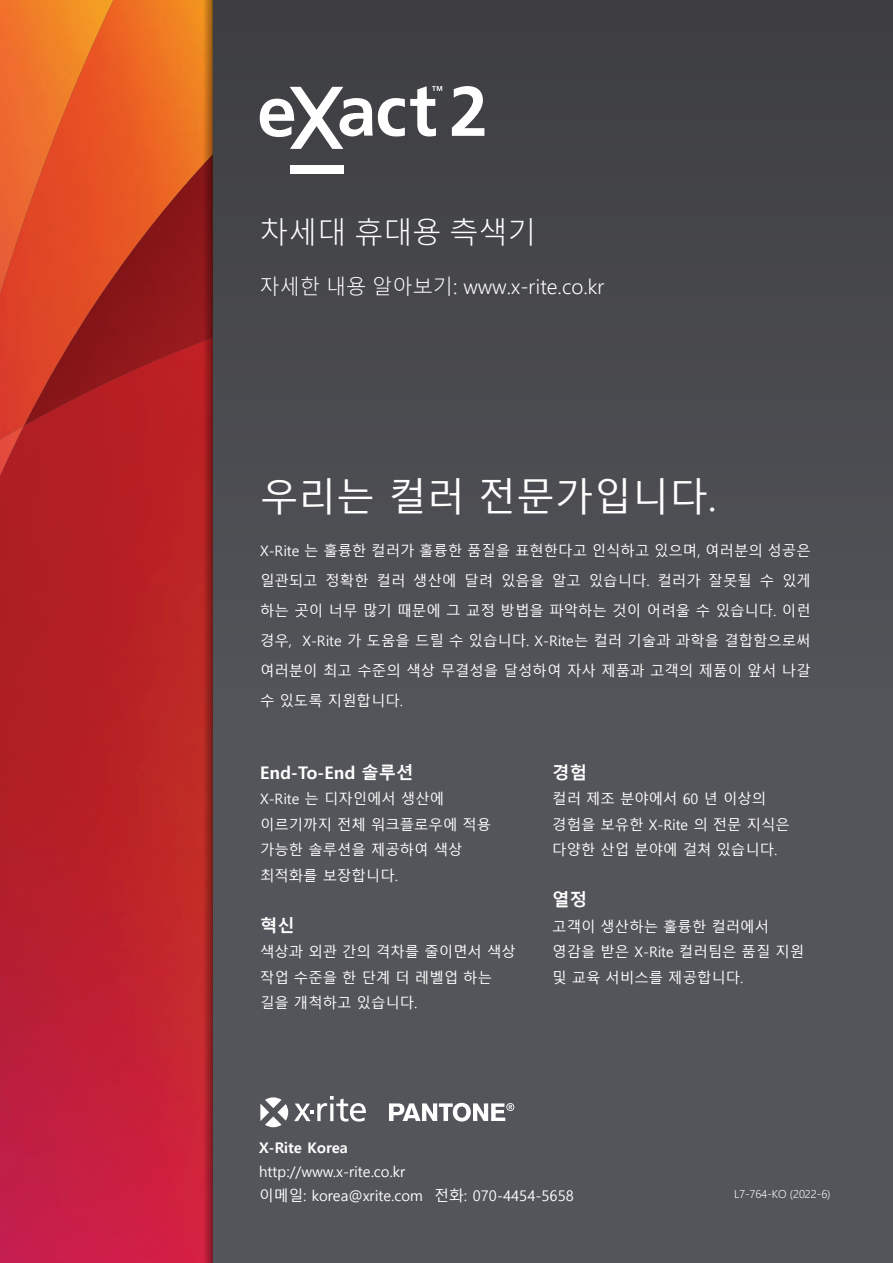
<style>
.page{position:relative;width:893px;height:1263px;background:#54555a}
.page>*{position:absolute;margin:0;border:0;box-sizing:border-box;transform-origin:0 0}
._2subhead{font:38.25px "Malgun Gothic";color:#fff}
.t1{font:300 28.95px "Malgun Gothic";color:#fff}
.t2{font:300 20.25px "Malgun Gothic";color:#fff}
._2subhead-2{font:700 17.4px "Malgun Gothic";color:#fff}
.t3{font:14.7px "Malgun Gothic";color:#fff}
.t4{font:700 14.7px "Malgun Gothic";color:#fff}
.List_Paragraph{font:14.4px/30px "Malgun Gothic";color:#fff;text-align:justify}
._2subhead-3{font:14.4px/25.5px "Malgun Gothic";color:#fff}
.t5{font:300 10.95px "Malgun Gothic";color:#fff}
</style>
<div class="page">
<div style="left:0;top:0;width:893px;height:768px;background:#494a4f"></div>
<img style="left:0;top:440px;width:191px;height:823px">
<img style="left:0;top:440px;width:24px;height:36px">
<img style="left:0;top:0;width:191px;height:440px">
<img style="left:0;top:0;width:113px;height:294px">
<svg style="left:389px;top:1103px;width:125px;height:18px"></svg>
<svg style="left:294px;top:1096px;width:72px;height:25px"></svg>
<svg style="left:260px;top:1097px;width:28px;height:30px"></svg>
<div style="left:290px;top:165px;width:53px;height:8px;background:#fff"></div>
<svg style="left:452px;top:86px;width:32px;height:50px"></svg>
<svg style="left:260px;top:86px;width:182px;height:63px"></svg>
<svg style="left:191px;top:0;width:22px;height:1263px;background:#b22d24"></svg>
<p class="t1" style="left:260px;top:216px;width:278px">차세대 휴대용 측색기</p>
<p class="t2" style="left:260px;top:274px;width:346px">자세한 내용 알아보기: www.x-rite.co.kr</p>
<p class="_2subhead" style="left:260px;top:475px;width:458px">우리는 컬러 전문가입니다.</p>
<p class="List_Paragraph" style="left:260px;top:536px;width:552px">X-Rite 는 훌륭한 컬러가 훌륭한 품질을 표현한다고 인식하고 있으며, 여러분의 성공은 일관되고 정확한 컬러 생산에 달려 있음을 알고 있습니다. 컬러가 잘못될 수 있게 하는 곳이 너무 많기 때문에 그 교정 방법을 파악하는 것이 어려울 수 있습니다. 이런 경우, X-Rite 가 도움을 드릴 수 있습니다. X-Rite는 컬러 기술과 과학을 결합함으로써 여러분이 최고 수준의 색상 무결성을 달성하여 자사 제품과 고객의 제품이 앞서 나갈 수 있도록 지원합니다.</p>
<p class="_2subhead-2" style="left:260px;top:762px;width:155px">End-To-End 솔루션</p>
<p class="_2subhead-3" style="left:260px;top:786px;width:233px">X-Rite 는 디자인에서 생산에 이르기까지 전체 워크플로우에 적용 가능한 솔루션을 제공하여 색상 최적화를 보장합니다.</p>
<p class="_2subhead-2" style="left:260px;top:915px;width:36px">혁신</p>
<p class="_2subhead-3" style="left:260px;top:939px;width:257px">색상과 외관 간의 격차를 줄이면서 색상 작업 수준을 한 단계 더 레벨업 하는 길을 개척하고 있습니다.</p>
<p class="_2subhead-2" style="left:552px;top:762px;width:36px">경험</p>
<p class="_2subhead-3" style="left:552px;top:786px;width:239px">컬러 제조 분야에서 60 년 이상의 경험을 보유한 X-Rite 의 전문 지식은 다양한 산업 분야에 걸쳐 있습니다.</p>
<p class="_2subhead-2" style="left:552px;top:889px;width:36px">열정</p>
<p class="_2subhead-3" style="left:552px;top:914px;width:253px">고객이 생산하는 훌륭한 컬러에서 영감을 받은 X-Rite 컬러팀은 품질 지원 및 교육 서비스를 제공합니다.</p>
<p class="t4" style="left:259px;top:1139px;width:90px">X-Rite Korea</p>
<p class="t3" style="left:259px;top:1163px;width:148px">http://www.x-rite.co.kr</p>
<p class="t3" style="left:259px;top:1187px;width:316px">이메일: korea@xrite.com 전화: 070-4454-5658</p>
<p class="t5" style="left:734px;top:1187px;width:98px">L7-764-KO (2022-6)</p>
</div>
